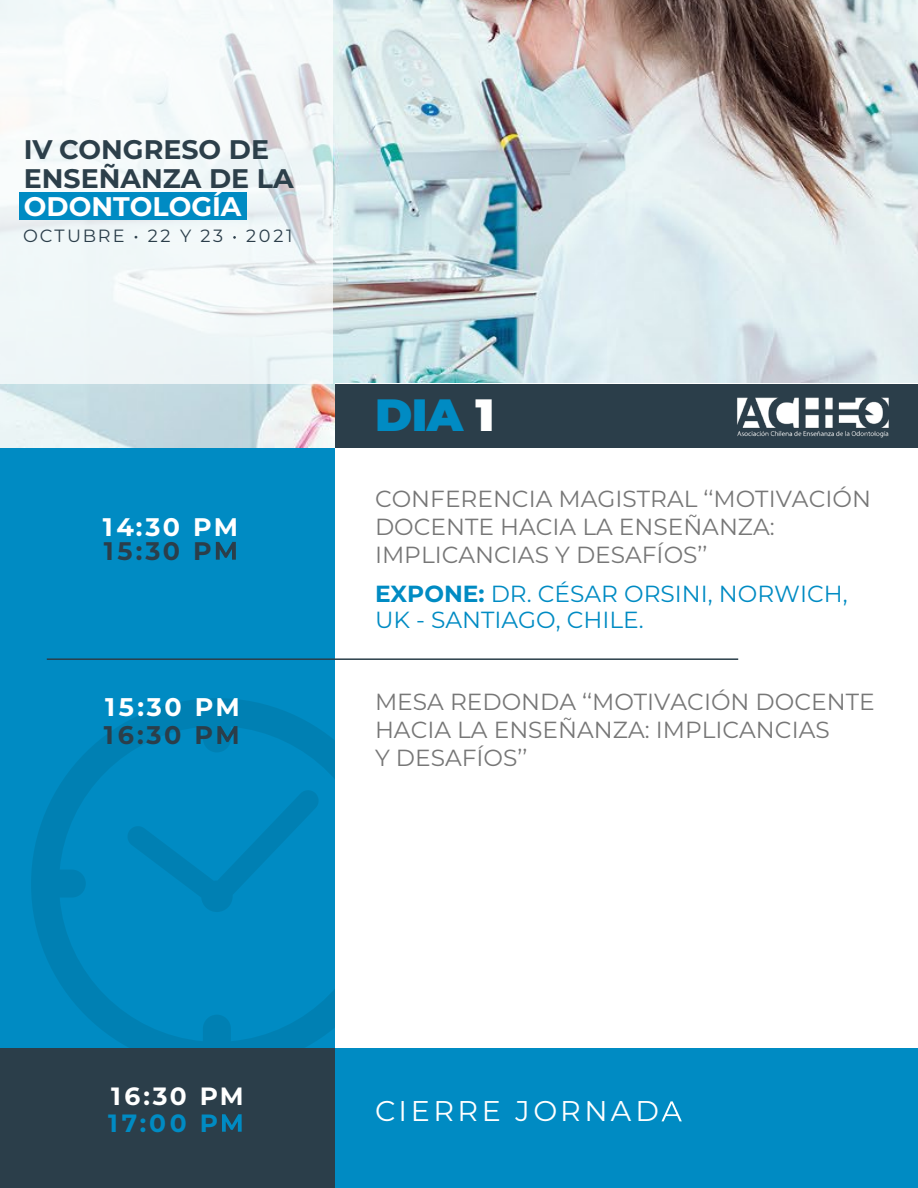
<style>
.page{position:relative;width:918px;height:1188px;background:#fff}
.page>*{position:absolute;margin:0;border:0;box-sizing:border-box;transform-origin:0 0}
.t1{font:900 45.15px "Montserrat";color:#008bc3}
.t2{font:28.5px "Montserrat";letter-spacing:.13em;color:#fff}
.t3{font:700 26.85px/28.7px "Montserrat";color:#2c3f4a}
.t4{font:700 26.85px "Montserrat";color:#fff}
.t5{font:700 25.5px "Montserrat";color:#fff}
.t6{font:700 25.5px "Montserrat";color:#2b3e4a}
.t7{font:700 25.35px "Montserrat";color:#fff}
.t8{font:700 25.35px "Montserrat";color:#2b3e4a}
.t9{font:700 24.9px "Montserrat";color:#fff}
.t10{font:700 24.9px "Montserrat";color:#008bc3}
.t11{font:23.25px/27.9px "Montserrat";color:#777}
.t12{font:23.25px/25.5px "Montserrat";color:#008bc3}
.t13{font:17.7px "Montserrat";letter-spacing:.135em;color:#2b3e4a}
.s1{color:#fff}
.s2{font-weight:700}
</style>
<div class="page">
<div style="left:0;top:448px;width:335px;height:740px;background:#008bc3"></div>
<svg style="left:31px;top:698px;width:304px;height:350px"></svg>
<svg style="left:126px;top:789px;width:194px;height:123px"></svg>
<img style="left:0;top:0;width:918px;height:448px">
<svg style="left:0;top:0;width:333px;height:384px;fill:#f2f8f9"></svg>
<div style="left:0;top:1048px;width:335px;height:140px;background:#2b3e4a"></div>
<div style="left:335px;top:1048px;width:583px;height:140px;background:#008bc3"></div>
<hr style="left:47px;top:658px;width:691px;height:2px;background:#2b3e4a">
<div style="left:335px;top:384px;width:583px;height:64px;background:#2b3e4a"></div>
<svg style="left:217px;top:726px;width:21px;height:18px"></svg>
<svg style="left:216px;top:542px;width:20px;height:18px"></svg>
<svg style="left:661px;top:1101px;width:21px;height:20px"></svg>
<svg style="left:222px;top:1114px;width:20px;height:18px"></svg>
<img style="left:731px;top:354px;width:165px;height:84px">
<div style="left:19px;top:192px;width:228px;height:27px;background:#008bc3"></div>
<p class="t3" style="left:24px;top:134px;width:271px">IV CONGRESO DE<br>ENSEÑANZA DE LA</p>
<p class="t4" style="left:24px;top:187px;width:219px">ODONTOLOGÍA</p>
<p class="t13" style="left:23px;top:224px;width:202px">OCTUBRE • 22 Y 23</p>
<p class="t13" style="left:246px;top:224px;width:48px">2021</p>
<p class="t7" style="left:103px;top:509px;width:137px">14:30 PM</p>
<p class="t8" style="left:104px;top:532px;width:110px">15:30 P</p>
<p class="t5" style="left:105px;top:689px;width:136px">15:30 PM</p>
<p class="t6" style="left:104px;top:717px;width:111px">16:30 P</p>
<h1 class="t1" style="left:375px;top:381px;width:121px">DIA <span class="s1">1</span></h1>
<p class="t11" style="left:375px;top:484px;width:497px">CONFERENCIA MAGISTRAL ‘‘MOTIVACIÓN<br>DOCENTE HACIA LA ENSEÑANZA:<br>IMPLICANCIAS Y DESAFÍOS’’</p>
<p class="t12" style="left:375px;top:580px;width:474px"><span class="s2">EXPONE:</span> DR. CÉSAR ORSINI, NORWICH,<br>UK - SANTIAGO, CHILE.</p>
<p class="t11" style="left:375px;top:687px;width:501px">MESA REDONDA ‘‘MOTIVACIÓN DOCENTE<br>HACIA LA ENSEÑANZA: IMPLICANCIAS<br>Y DESAFÍOS’’</p>
<p class="t9" style="left:111px;top:1078px;width:134px">16:30 PM</p>
<p class="t10" style="left:108px;top:1105px;width:111px">17:00 P</p>
<p class="t2" style="left:375px;top:1092px;width:286px">CIERRE JORNAD</p>
</div>
